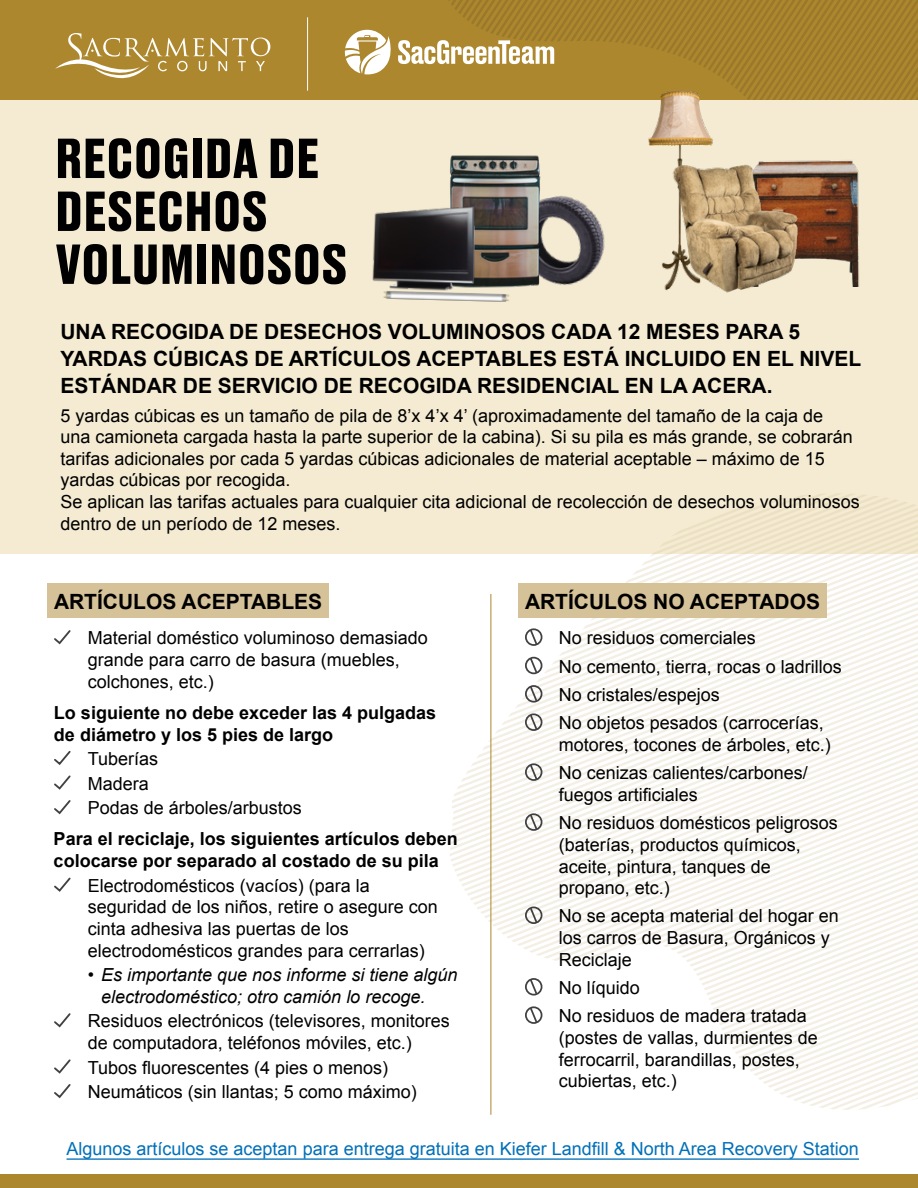
<style>
.page{position:relative;width:918px;height:1188px;background:#fff}
.page>*{position:absolute;margin:0;border:0;box-sizing:border-box;transform-origin:0 0}
.t1{font:700 52.95px/52.9px "Druk Text";letter-spacing:.01em;color:#000}
.t2{font:700 21px/27px "Arial";color:#000}
.t3{font:18px/21.6px "Arial";color:#000}
.t4{font:700 18px/21.6px "Arial";color:#000}
.t5{font:18px "Arial";color:#0070b9}
.t6{font:italic 18px/21.6px "Arial";color:#000}
.s1{font-style:normal}
</style>
<div class="page">
<div style="left:0;top:86px;width:918px;height:468px;background:#f4ebd2"></div>
<svg style="left:690px;top:962px;width:228px;height:148px"></svg>
<svg style="left:529px;top:949px;width:389px;height:4px"></svg>
<svg style="left:517px;top:942px;width:401px;height:4px"></svg>
<svg style="left:507px;top:935px;width:411px;height:4px"></svg>
<svg style="left:502px;top:931px;width:416px;height:4px"></svg>
<svg style="left:497px;top:927px;width:421px;height:4px"></svg>
<svg style="left:493px;top:922px;width:425px;height:5px"></svg>
<svg style="left:488px;top:918px;width:430px;height:4px"></svg>
<svg style="left:481px;top:909px;width:437px;height:5px"></svg>
<svg style="left:477px;top:905px;width:441px;height:4px"></svg>
<svg style="left:473px;top:900px;width:445px;height:5px"></svg>
<svg style="left:470px;top:896px;width:448px;height:4px"></svg>
<svg style="left:467px;top:891px;width:451px;height:5px"></svg>
<svg style="left:464px;top:886px;width:454px;height:5px"></svg>
<svg style="left:459px;top:877px;width:459px;height:5px"></svg>
<svg style="left:457px;top:872px;width:461px;height:5px"></svg>
<svg style="left:454px;top:867px;width:464px;height:5px"></svg>
<svg style="left:452px;top:862px;width:466px;height:5px"></svg>
<svg style="left:451px;top:856px;width:467px;height:6px"></svg>
<svg style="left:450px;top:850px;width:468px;height:6px"></svg>
<svg style="left:450px;top:844px;width:468px;height:6px"></svg>
<svg style="left:451px;top:838px;width:467px;height:6px"></svg>
<svg style="left:451px;top:832px;width:467px;height:6px"></svg>
<svg style="left:452px;top:826px;width:466px;height:6px"></svg>
<svg style="left:452px;top:820px;width:466px;height:6px"></svg>
<svg style="left:453px;top:814px;width:465px;height:6px"></svg>
<svg style="left:453px;top:809px;width:465px;height:5px"></svg>
<svg style="left:452px;top:803px;width:466px;height:6px"></svg>
<svg style="left:452px;top:796px;width:466px;height:7px"></svg>
<svg style="left:454px;top:789px;width:464px;height:7px"></svg>
<svg style="left:457px;top:782px;width:461px;height:7px"></svg>
<svg style="left:461px;top:774px;width:457px;height:8px"></svg>
<svg style="left:466px;top:766px;width:452px;height:8px"></svg>
<svg style="left:471px;top:758px;width:447px;height:8px"></svg>
<svg style="left:477px;top:750px;width:441px;height:8px"></svg>
<svg style="left:483px;top:742px;width:435px;height:8px"></svg>
<svg style="left:489px;top:594px;width:429px;height:148px"></svg>
<svg style="left:495px;top:594px;width:423px;height:140px"></svg>
<svg style="left:501px;top:594px;width:417px;height:131px"></svg>
<svg style="left:508px;top:594px;width:410px;height:123px"></svg>
<svg style="left:515px;top:583px;width:403px;height:125px"></svg>
<svg style="left:522px;top:583px;width:396px;height:117px"></svg>
<svg style="left:529px;top:583px;width:389px;height:108px"></svg>
<svg style="left:536px;top:583px;width:382px;height:100px"></svg>
<svg style="left:544px;top:583px;width:374px;height:91px"></svg>
<svg style="left:551px;top:583px;width:367px;height:82px"></svg>
<svg style="left:559px;top:583px;width:359px;height:73px"></svg>
<svg style="left:567px;top:508px;width:351px;height:139px"></svg>
<svg style="left:574px;top:504px;width:343px;height:135px"></svg>
<svg style="left:582px;top:494px;width:326px;height:136px"></svg>
<div style="left:0;top:0;width:918px;height:99px;background:#ad872e"></div>
<div style="left:518px;top:584px;width:309px;height:34px;background:#d6c299"></div>
<div style="left:525px;top:628px;width:17px;height:18px;border:2px solid #414042;border-radius:50%"></div>
<svg style="left:528px;top:628px;width:11px;height:18px"></svg>
<div style="left:525px;top:657px;width:17px;height:17px;border:2px solid #414042;border-radius:50%"></div>
<svg style="left:528px;top:656px;width:11px;height:19px"></svg>
<div style="left:525px;top:685px;width:17px;height:18px;border:2px solid #414042;border-radius:50%"></div>
<svg style="left:528px;top:684px;width:11px;height:19px"></svg>
<div style="left:525px;top:713px;width:17px;height:18px;border:2px solid #414042;border-radius:50%"></div>
<svg style="left:528px;top:713px;width:11px;height:19px"></svg>
<div style="left:525px;top:763px;width:17px;height:18px;border:2px solid #414042;border-radius:50%"></div>
<svg style="left:528px;top:763px;width:11px;height:18px"></svg>
<div style="left:525px;top:813px;width:17px;height:18px;border:2px solid #414042;border-radius:50%"></div>
<svg style="left:528px;top:812px;width:11px;height:19px"></svg>
<div style="left:525px;top:907px;width:17px;height:17px;border:2px solid #414042;border-radius:50%"></div>
<svg style="left:528px;top:906px;width:11px;height:19px"></svg>
<div style="left:525px;top:978px;width:17px;height:18px;border:2px solid #414042;border-radius:50%"></div>
<svg style="left:528px;top:978px;width:11px;height:18px"></svg>
<div style="left:525px;top:1006px;width:17px;height:18px;border:2px solid #414042;border-radius:50%"></div>
<svg style="left:528px;top:1006px;width:11px;height:18px"></svg>
<div style="left:47px;top:584px;width:282px;height:34px;background:#d6c299"></div>
<svg style="left:54px;top:630px;width:17px;height:15px"></svg>
<svg style="left:54px;top:751px;width:17px;height:14px"></svg>
<svg style="left:54px;top:775px;width:17px;height:15px"></svg>
<svg style="left:54px;top:800px;width:17px;height:15px"></svg>
<svg style="left:54px;top:877px;width:17px;height:15px"></svg>
<svg style="left:54px;top:1013px;width:17px;height:15px"></svg>
<svg style="left:54px;top:1059px;width:17px;height:15px"></svg>
<svg style="left:54px;top:1084px;width:17px;height:15px"></svg>
<svg style="left:345px;top:30px;width:46px;height:45px"></svg>
<svg style="left:398px;top:0;width:520px;height:99px"></svg>
<svg style="left:55px;top:33px;width:215px;height:46px"></svg>
<hr style="left:307px;top:17px;width:1px;height:74px;background:#fff">
<hr style="left:491px;top:594px;width:1px;height:521px;background:#ad872e">
<div style="left:0;top:1174px;width:918px;height:14px;background:#ad872e"></div>
<hr style="left:67px;top:1158px;width:792px;height:2px;background:#0070b9">
<img style="left:818px;top:160px;width:42px;height:126px">
<img style="left:625px;top:64px;width:130px;height:205px">
<img style="left:664px;top:139px;width:154px;height:154px">
<img style="left:548px;top:196px;width:57px;height:89px">
<img style="left:450px;top:155px;width:98px;height:133px">
<img style="left:372px;top:202px;width:104px;height:89px">
<img style="left:383px;top:291px;width:127px;height:11px">
<h1 class="t1" style="left:55px;top:128px;width:294px">RECOGIDA DE<br>DESECHOS<br>VOLUMINOSOS</h1>
<p class="t2" style="left:60px;top:319px;width:802px">UNA RECOGIDA DE DESECHOS VOLUMINOSOS CADA 12 MESES PARA 5<br>YARDAS CÚBICAS DE ARTÍCULOS ACEPTABLES ESTÁ INCLUIDO EN EL NIVEL<br>ESTÁNDAR DE SERVICIO DE RECOGIDA RESIDENCIAL EN LA ACERA.</p>
<p class="t3" style="left:60px;top:405px;width:801px">5 yardas cúbicas es un tamaño de pila de 8’x 4’x 4’ (aproximadamente del tamaño de la caja de<br>una camioneta cargada hasta la parte superior de la cabina). Si su pila es más grande, se cobrarán tarifas adicionales por cada 5 yardas cúbicas adicionales de material aceptable – máximo de 15 yardas cúbicas por recogida.<br>Se aplican las tarifas actuales para cualquier cita adicional de recolección de desechos voluminosos dentro de un período de 12 meses.</p>
<p class="t2" style="left:54px;top:589px;width:270px">ARTÍCULOS ACEPTABLES</p>
<p class="t3" style="left:88px;top:627px;width:342px">Material doméstico voluminoso demasiado grande para carro de basura (muebles, colchones, etc.)</p>
<p class="t4" style="left:54px;top:702px;width:384px">Lo siguiente no debe exceder las 4 pulgadas de diámetro y los 5 pies de largo</p>
<p class="t3" style="left:88px;top:747px;width:216px;line-height:24.6px">Tuberías<br>Madera<br>Podas de árboles/arbustos</p>
<p class="t4" style="left:54px;top:829px;width:406px">Para el reciclaje, los siguientes artículos deben colocarse por separado al costado de su pila</p>
<p class="t3" style="left:88px;top:875px;width:352px">Electrodomésticos (vacíos) (para la seguridad de los niños, retire o asegure con cinta adhesiva las puertas de los electrodomésticos grandes para cerrarlas)</p>
<p class="t6" style="left:101px;top:964px;width:358px;text-indent:-14px"><span class="s1">•</span> Es importante que nos informe si tiene algún electrodoméstico; otro camión lo recoge.</p>
<p class="t3" style="left:88px;top:1011px;width:364px">Residuos electrónicos (televisores, monitores de computadora, teléfonos móviles, etc.)</p>
<p class="t3" style="left:88px;top:1055px;width:331px;line-height:24.6px">Tubos fluorescentes (4 pies o menos)<br>Neumáticos (sin llantas; 5 como máximo)</p>
<p class="t2" style="left:525px;top:589px;width:297px">ARTÍCULOS NO ACEPTADOS</p>
<p class="t3" style="left:559px;top:624px;width:285px;line-height:28.3px">No residuos comerciales<br>No cemento, tierra, rocas o ladrillos<br>No cristales/espejos<br>No objetos pesados (carrocerías,</p>
<p class="t3" style="left:559px;top:731px;width:274px;line-height:28.3px">motores, tocones de árboles, etc.)<br>No cenizas calientes/carbones/</p>
<p class="t3" style="left:559px;top:781px;width:281px;line-height:28.3px">fuegos artificiales<br>No residuos domésticos peligrosos</p>
<p class="t3" style="left:559px;top:834px;width:244px">(baterías, productos químicos, aceite, pintura, tanques de propano, etc.)</p>
<p class="t3" style="left:559px;top:906px;width:282px">No se acepta material del hogar en los carros de Basura, Orgánicos y<br>Reciclaje</p>
<p class="t3" style="left:559px;top:974px;width:250px;line-height:28.3px">No líquido<br>No residuos de madera tratada</p>
<p class="t3" style="left:559px;top:1027px;width:261px">(postes de vallas, durmientes de ferrocarril, barandillas, postes, cubiertas, etc.)</p>
<p class="t5" style="left:67px;top:1136px;width:794px">Algunos artículos se aceptan para entrega gratuita en Kiefer Landfill &amp; North Area Recovery Station</p>
</div>
